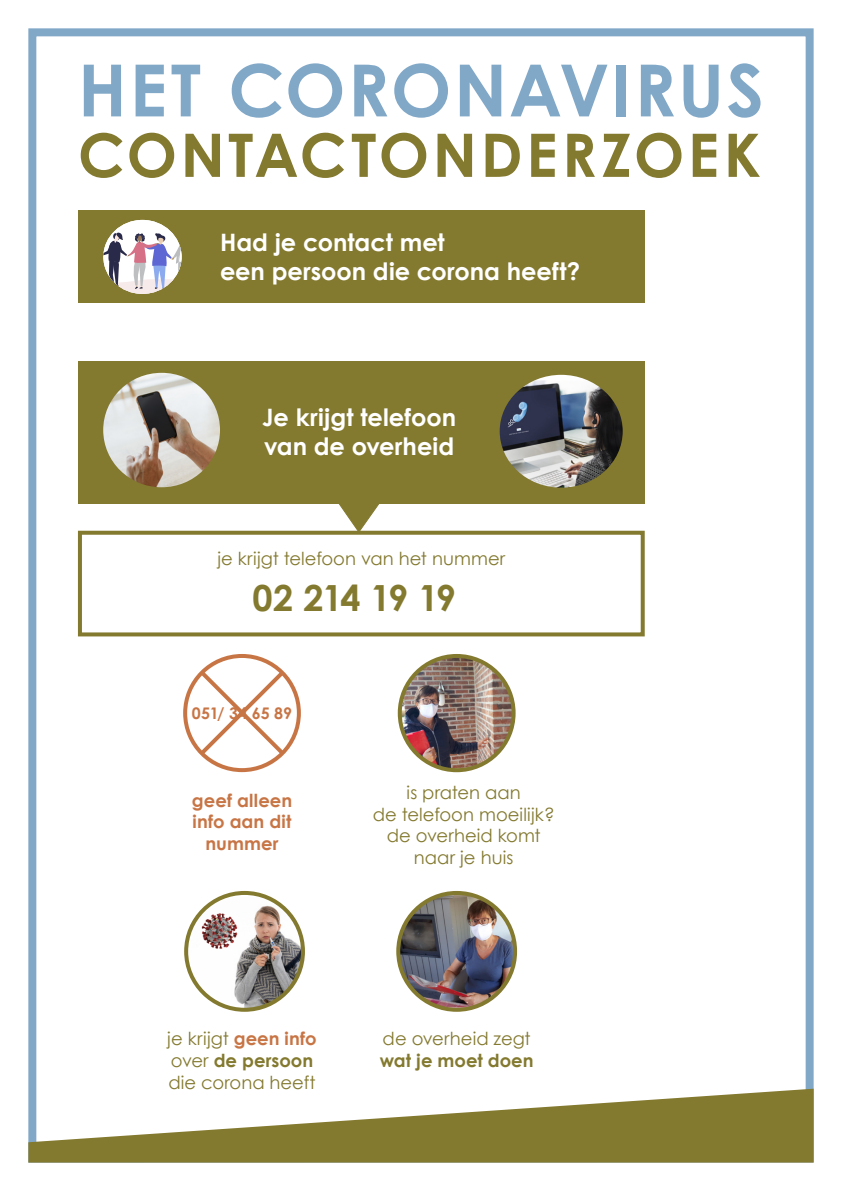
<style>
.page{position:relative;width:842px;height:1191px;background:#fff}
.page>*{position:absolute;margin:0;border:0;box-sizing:border-box;transform-origin:0 0}
.t1{font:700 72px "Century Gothic";letter-spacing:.03em;color:#82a8c8}
.t2{font:700 60px "Century Gothic";letter-spacing:.06em;color:#83792f}
.t3{font:700 36px "Century Gothic";letter-spacing:-.06em;color:#83792f}
.t4{font:700 24px/28.8px "Century Gothic";color:#fff}
.t5{font:18px/21.6px "Century Gothic";color:#83792f}
.t6{font:700 18px/21.6px "Century Gothic";letter-spacing:.005em;color:#c87545;text-align:center}
.t7{font:700 18px "Century Gothic";color:#83792f}
.t8{font:700 16px "Century Gothic";letter-spacing:.005em;color:#c87545}
.s1{font-weight:700;color:#c87545}
.s2{font-weight:700}
</style>
<div class="page">
<div style="left:28px;top:28px;width:786px;height:1134px;border:8px solid #82a8c8"></div>
<svg style="left:28px;top:1088px;width:786px;height:74px;fill:#83792f"></svg>
<div style="left:78px;top:210px;width:567px;height:93px;background:#83792f"></div>
<svg style="left:103px;top:220px;width:79px;height:74px"></svg>
<div style="left:78px;top:361px;width:567px;height:143px;background:#83792f"></div>
<img style="left:103px;top:373px;width:117px;height:114px">
<img style="left:501px;top:380px;width:121px;height:106px">
<div style="left:496px;top:371px;width:131px;height:120px;border:4px solid #83792f;border-radius:50%"></div>
<div style="left:78px;top:531px;width:567px;height:105px;border:4px solid #83792f"></div>
<img style="left:186px;top:897px;width:117px;height:112px">
<div style="left:184px;top:891px;width:121px;height:120px;border:4px solid #83792f;border-radius:50%"></div>
<img style="left:198px;top:907px;width:46px;height:46px">
<img style="left:398px;top:893px;width:117px;height:114px">
<div style="left:396px;top:891px;width:121px;height:120px;border:4px solid #83792f;border-radius:50%"></div>
<svg style="left:337px;top:504px;width:44px;height:30px"></svg>
<div style="left:183px;top:654px;width:118px;height:118px;border:4px solid #c87545;border-radius:50%"></div>
<svg style="left:196px;top:666px;width:92px;height:93px"></svg>
<img style="left:400px;top:656px;width:113px;height:114px">
<div style="left:398px;top:654px;width:118px;height:118px;border:4px solid #83792f;border-radius:50%"></div>
<h1 class="t1" style="left:78px;top:45px;width:688px">HET CORONAVIRUS</h1>
<h2 class="t2" style="left:78px;top:117px;width:684px">CONTACTONDERZOEK</h2>
<h3 class="t4" style="left:220px;top:228px;width:362px">Had je contact met<br>een persoon die corona heeft?</h3>
<h3 class="t4" style="left:262px;top:402px;width:195px">Je krijgt telefoon van de overheid</h3>
<p class="t5" style="left:217px;top:547px;width:289px">je krijgt telefoon van het nummer</p>
<h3 class="t3" style="left:253px;top:575px;width:205px">02 214 19 19</h3>
<p class="t8" style="left:192px;top:703px;width:102px">051/ 34 65 89</p>
<p class="t6" style="left:192px;top:789px;width:102px">geef alleen info aan dit nummer</p>
<p class="t5" style="left:373px;top:781px;width:183px;text-align:center">is praten aan<br>de telefoon moeilijk? de overheid komt naar je huis</p>
<p class="t5" style="left:167px;top:1028px;width:151px">je krijgt <span class="s1">geen info </span>over <span class="s2">de persoon </span>die corona heeft</p>
<p class="t5" style="left:383px;top:1028px;width:150px">de overheid zegt</p>
<p class="t7" style="left:380px;top:1049px;width:155px">wat je moet doen</p>
</div>
